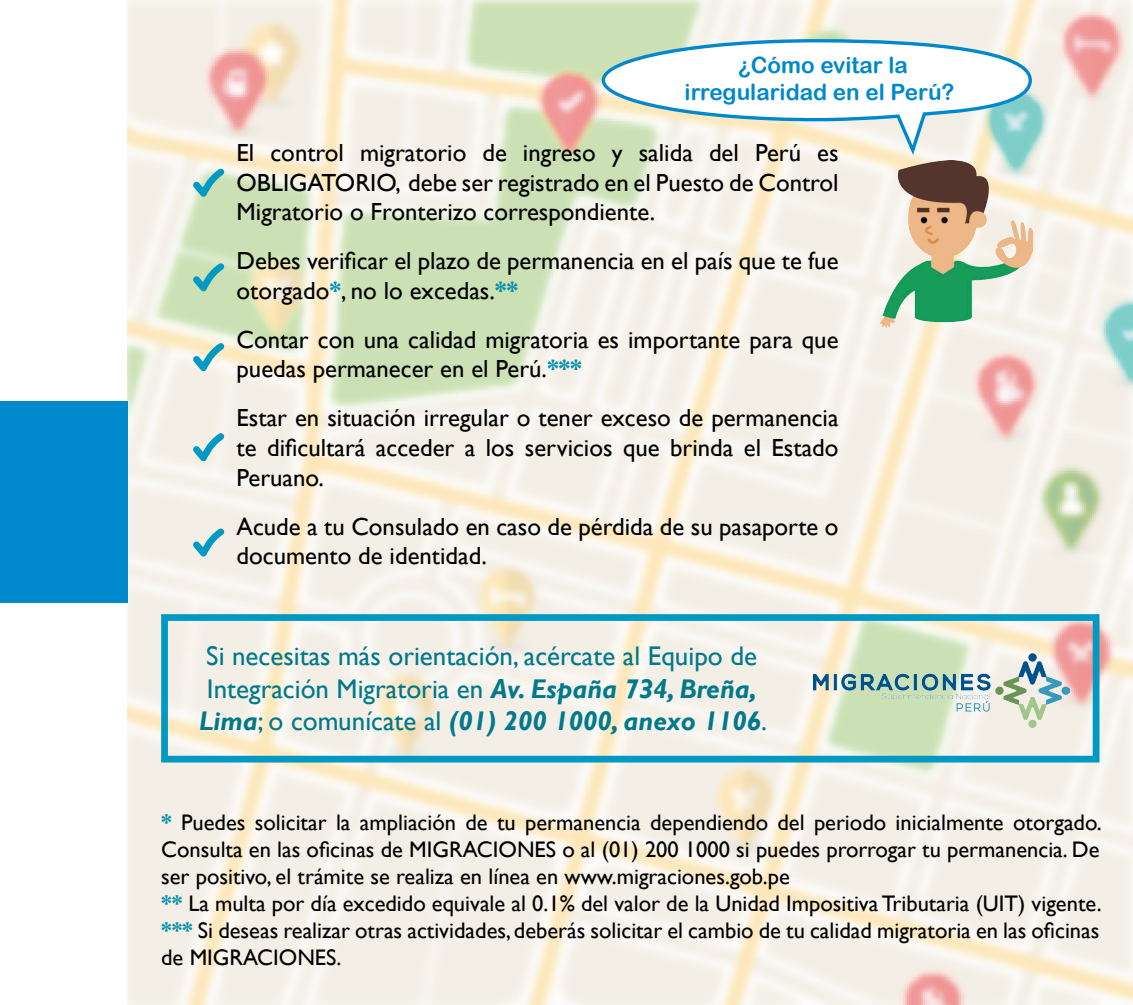
<style>
.page{position:relative;width:1133px;height:1005px;background:#fff}
.page>*{position:absolute;margin:0;border:0;box-sizing:border-box;transform-origin:0 0}
.t1{font:27px/32.4px "Gill Sans";color:#00798c}
.t2{font:24.75px/29.7px "Gill Sans";color:#000}
.t3{font:22.5px/27px "Gill Sans";color:#000;text-align:justify}
.t4{font:22.5px/27px "Arial Rounded MT Bold";color:#0088cd;text-align:center}
.s1{font-weight:700;color:#008fa9}
.s2{font-weight:700;font-style:italic}
</style>
<div class="page">
<img style="left:128px;top:0;width:1004px;height:1005px">
<div style="left:0;top:402px;width:128px;height:201px;background:#0088cd"></div>
<img style="left:880px;top:160px;width:151px;height:168px">
<svg style="left:187px;top:163px;width:43px;height:49px;background:#bfdecb"></svg>
<svg style="left:187px;top:257px;width:43px;height:50px;background:#b1d8b9"></svg>
<svg style="left:187px;top:337px;width:43px;height:49px;background:#d6e4da"></svg>
<svg style="left:187px;top:427px;width:43px;height:49px"></svg>
<svg style="left:187px;top:522px;width:43px;height:50px;background:#d3e3e1"></svg>
<div style="left:161px;top:614px;width:938px;height:148px;border:7px solid #0099c4"></div>
<img style="left:813px;top:562px;width:256px;height:256px">
<svg style="left:600px;top:37px;width:433px;height:123px"></svg>
<p class="t4" style="left:684px;top:51px;width:271px">¿Cómo evitar la irregularidad en el Perú?</p>
<p class="t2" style="left:236px;top:138px;width:603px;text-align:justify">El control migratorio de ingreso y salida del Perú es OBLIGATORIO, debe ser registrado en el Puesto de Control Migratorio o Fronterizo correspondiente.</p>
<p class="t2" style="left:236px;top:246px;width:603px">Debes verificar el plazo de permanencia en el país que te fue otorgado<span class="s1">*</span>, no lo excedas.<span class="s1">**</span></p>
<p class="t2" style="left:236px;top:325px;width:603px">Contar con una calidad migratoria es importante para que puedas permanecer en el Perú.<span class="s1">***</span></p>
<p class="t2" style="left:236px;top:403px;width:603px;text-align:justify">Estar en situación irregular o tener exceso de permanencia te dificultará acceder a los servicios que brinda el Estado Peruano.</p>
<p class="t2" style="left:236px;top:512px;width:603px">Acude a tu Consulado en caso de pérdida de su pasaporte o documento de identidad.</p>
<p class="t1" style="left:199px;top:640px;width:569px">Si necesitas más orientación, acércate al Equipo de<br>Integración Migratoria en <span class="s2">Av. España 734, Breña,<br>Lima</span>; o comunícate al <span class="s2">(01) 200 1000, anexo 1106</span>.</p>
<p class="t3" style="left:161px;top:809px;width:941px"><span class="s1">*</span> Puedes solicitar la ampliación de tu permanencia dependiendo del periodo inicialmente otorgado.<br>Consulta en las oficinas de MIGRACIONES o al (01) 200 1000 si puedes prorrogar tu permanencia. De ser positivo, el trámite se realiza en línea en www.migraciones.gob.pe</p>
<p class="t3" style="left:161px;top:890px;width:941px"><span class="s1">**</span> La multa por día excedido equivale al 0.1% del valor de la Unidad Impositiva Tributaria (UIT) vigente.</p>
<p class="t3" style="left:161px;top:917px;width:939px"><span class="s1">***</span> Si deseas realizar otras actividades, deberás solicitar el cambio de tu calidad migratoria en las oficinas de MIGRACIONES.</p>
</div>
